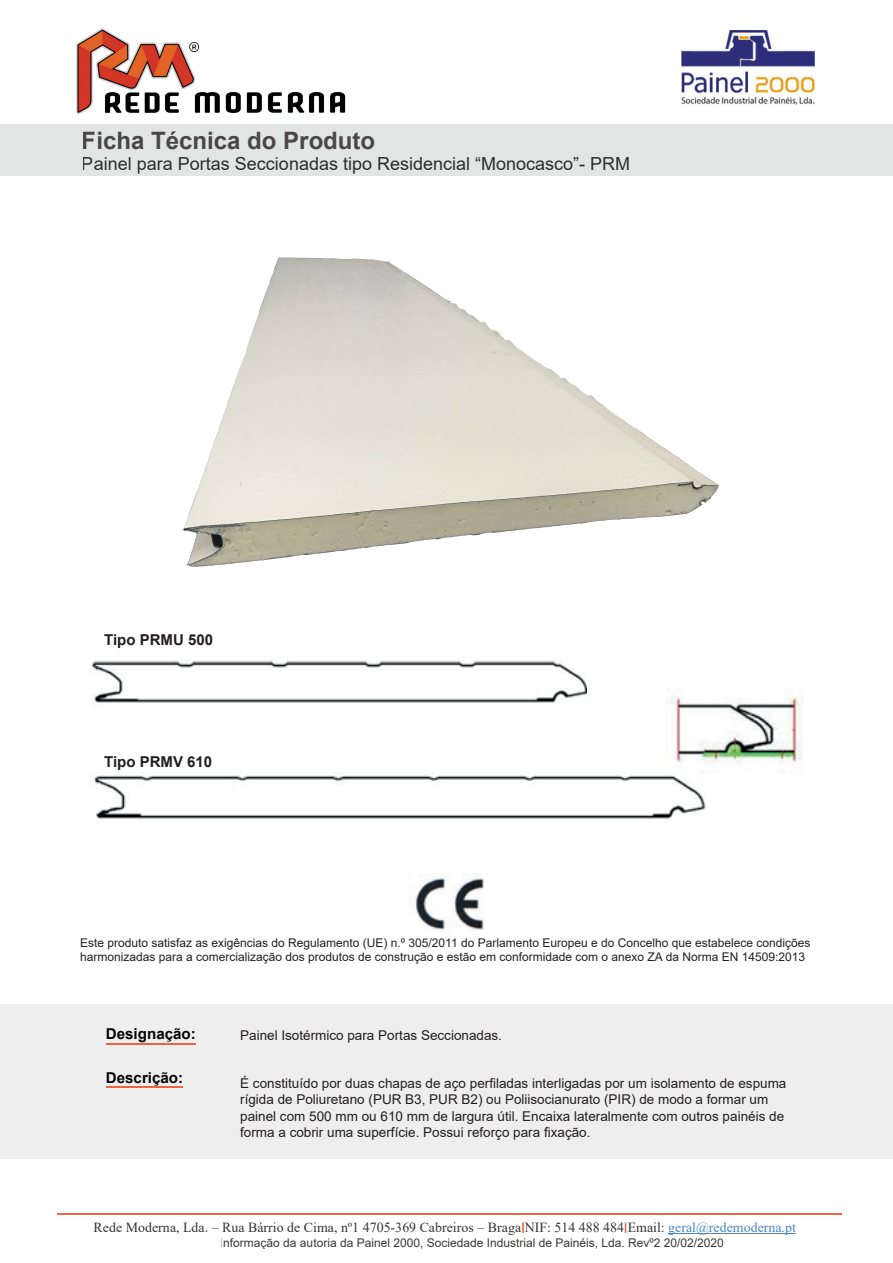
<style>
.page{position:relative;width:893px;height:1263px;background:#fff}
.page>*{position:absolute;margin:0;border:0;box-sizing:border-box;transform-origin:0 0}
.t1{font:700 24px "Arial";color:#231f20}
.t2{font:18px "Arial";color:#000001}
.t3{font:700 15px "Arial";color:#231f20}
.t4{font:700 15px "Arial";color:#040503}
.t5{font:13.95px "Times New Roman";letter-spacing:.005em;color:#000001}
.t6{font:13.5px/16.2px "Arial";color:#231f20}
.t7{font:12px/14.4px "Arial";color:#231f20}
.t8{font:12px "Arial";color:#050504}
.s1{color:#1b69b4}
</style>
<div class="page">
<div style="left:0;top:124px;width:893px;height:52px;background:#e3e4e4"></div>
<div style="left:0;top:1004px;width:892px;height:155px;background:#eeeeef"></div>
<img style="left:76px;top:28px;width:270px;height:86px">
<img style="left:681px;top:31px;width:134px;height:74px">
<hr style="left:57px;top:1213px;width:785px;height:2px;background:#f0552d">
<hr style="left:668px;top:1233px;width:128px;height:1px;background:#1b69b4">
<svg style="left:522px;top:1222px;width:2px;height:11px"></svg>
<hr style="left:106px;top:1043px;width:90px;height:2px;background:#f0552d">
<hr style="left:106px;top:1086px;width:76px;height:1px;background:#f0552d">
<img style="left:182px;top:257px;width:537px;height:447px">
<img style="left:94px;top:773px;width:612px;height:46px">
<img style="left:91px;top:647px;width:496px;height:57px">
<img style="left:666px;top:689px;width:137px;height:86px">
<img style="left:415px;top:876px;width:69px;height:55px">
<h1 class="t1" style="left:82px;top:124px;width:295px">Ficha Técnica do Produto</h1>
<h2 class="t2" style="left:82px;top:152px;width:550px">Painel para Portas Seccionadas tipo Residencial “Monocasco”- PRM</h2>
<p class="t3" style="left:104px;top:629px;width:110px">Tipo PRMU 500</p>
<p class="t3" style="left:104px;top:751px;width:110px">Tipo PRMV 610</p>
<p class="t7" style="left:80px;top:935px;width:732px">Este produto satisfaz as exigências do Regulamento (UE) n.º 305/2011 do Parlamento Europeu e do Concelho que estabelece condições harmonizadas para a comercialização dos produtos de construção e estão em conformidade com o anexo ZA da Norma EN 14509:2013</p>
<p class="t4" style="left:106px;top:1023px;width:91px">Designação:</p>
<p class="t4" style="left:106px;top:1067px;width:79px">Descrição:</p>
<p class="t6" style="left:240px;top:1026px;width:263px">Painel Isotérmico para Portas Seccionadas.</p>
<p class="t6" style="left:240px;top:1075px;width:548px">É constituído por duas chapas de aço perfiladas interligadas por um isolamento de espuma rígida de Poliuretano (PUR B3, PUR B2) ou Poliisocianurato (PIR) de modo a formar um painel com 500 mm ou 610 mm de largura útil. Encaixa lateralmente com outros painéis de forma a cobrir uma superfície. Possui reforço para fixação.</p>
<p class="t5" style="left:94px;top:1217px;width:704px">Rede Moderna, Lda. – Rua Bárrio de Cima, nº1 4705-369 Cabreiros – Braga NIF: 514 488 484 Email: <span class="s1">geral@redemoderna.pt</span></p>
<p class="t8" style="left:220px;top:1234px;width:505px">Informação da autoria da Painel 2000, Sociedade Industrial de Painéis, Lda. Revº2 20/02/2020</p>
</div>
